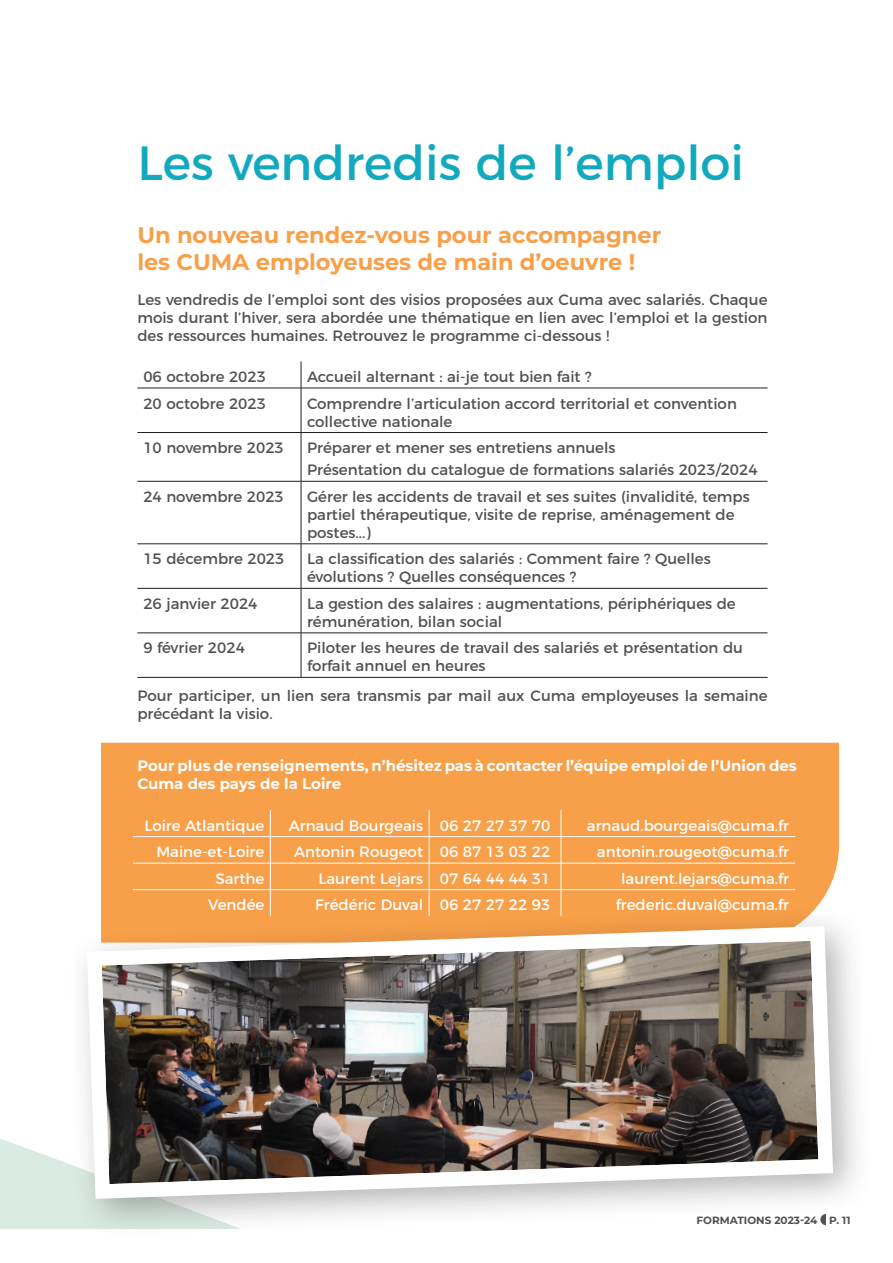
<style>
.page{position:relative;width:893px;height:1263px;background:#fff}
.page>*{position:absolute;margin:0;border:0;box-sizing:border-box;transform-origin:0 0}
.t1{font:48px "Montserrat";color:#12a9be}
.t2{font:700 22.5px "Montserrat";color:#f89f49}
.t3{font:15px/18px "Montserrat";color:#4f5153}
.t4{font:15px "Montserrat";color:#fff}
.t5{font:700 15px/18px "Montserrat";color:#fff}
.t6{font:700 10.5px "Montserrat";color:#4f5153}
</style>
<div class="page">
<svg style="left:0;top:1138px;width:67px;height:91px;background:#deece6"></svg>
<div style="left:101px;top:743px;width:738px;height:163px;background:#f89f49"></div>
<div style="left:67px;top:906px;width:805px;height:332px;background:#231f20;opacity:.34"></div>
<img style="left:80px;top:918px;width:760px;height:288px">
<svg style="left:301px;top:361px;width:1px;height:27px"></svg>
<hr style="left:137px;top:388px;width:164px;height:1px;background:#231f20">
<hr style="left:301px;top:388px;width:466px;height:1px;background:#231f20">
<hr style="left:301px;top:388px;width:1px;height:44px;background:#231f20">
<hr style="left:137px;top:432px;width:164px;height:1px;background:#231f20">
<hr style="left:301px;top:432px;width:466px;height:1px;background:#231f20">
<hr style="left:301px;top:433px;width:1px;height:48px;background:#231f20">
<hr style="left:137px;top:481px;width:164px;height:1px;background:#231f20">
<hr style="left:301px;top:481px;width:466px;height:1px;background:#231f20">
<hr style="left:301px;top:481px;width:1px;height:63px;background:#231f20">
<hr style="left:137px;top:543px;width:164px;height:1px;background:#231f20">
<hr style="left:301px;top:543px;width:466px;height:1px;background:#231f20">
<hr style="left:301px;top:544px;width:1px;height:44px;background:#231f20">
<hr style="left:137px;top:588px;width:164px;height:1px;background:#231f20">
<hr style="left:301px;top:588px;width:466px;height:1px;background:#231f20">
<hr style="left:301px;top:588px;width:1px;height:45px;background:#231f20">
<hr style="left:137px;top:633px;width:164px;height:1px;background:#231f20">
<hr style="left:301px;top:633px;width:466px;height:1px;background:#231f20">
<hr style="left:301px;top:633px;width:1px;height:44px;background:#231f20">
<hr style="left:137px;top:677px;width:164px;height:1px;background:#231f20">
<hr style="left:301px;top:677px;width:466px;height:1px;background:#231f20">
<hr style="left:133px;top:836px;width:137px;height:1px;background:#fff">
<hr style="left:270px;top:836px;width:159px;height:1px;background:#fff">
<hr style="left:429px;top:836px;width:132px;height:1px;background:#fff">
<hr style="left:561px;top:836px;width:234px;height:1px;background:#fff">
<hr style="left:133px;top:863px;width:137px;height:1px;background:#fff">
<hr style="left:270px;top:863px;width:159px;height:1px;background:#fff">
<hr style="left:429px;top:863px;width:132px;height:1px;background:#fff">
<hr style="left:561px;top:863px;width:234px;height:1px;background:#fff">
<hr style="left:133px;top:889px;width:137px;height:1px;background:#fff">
<hr style="left:270px;top:889px;width:159px;height:1px;background:#fff">
<svg style="left:270px;top:810px;width:1px;height:106px"></svg>
<hr style="left:429px;top:889px;width:132px;height:1px;background:#fff">
<svg style="left:429px;top:810px;width:1px;height:106px"></svg>
<hr style="left:561px;top:889px;width:234px;height:1px;background:#fff">
<svg style="left:561px;top:810px;width:1px;height:106px"></svg>
<p class="t1" style="left:137px;top:125px;width:608px">Les vendredis de l’emploi</p>
<p class="t2" style="left:137px;top:220px;width:526px">Un nouveau rendez-vous pour accompagner</p>
<p class="t2" style="left:137px;top:247px;width:499px">les CUMA employeuses de main d’oeuvre !</p>
<p class="t3" style="left:137px;top:290px;width:632px;text-align:justify">Les vendredis de l’emploi sont des visios proposées aux Cuma avec salariés. Chaque mois durant l’hiver, sera abordée une thématique en lien avec l’emploi et la gestion des ressources humaines. Retrouvez le programme ci-dessous !</p>
<p class="t3" style="left:143px;top:366px;width:124px">06 octobre 2023</p>
<p class="t3" style="left:307px;top:366px;width:286px">Accueil alternant : ai-je tout bien fait ?</p>
<p class="t3" style="left:143px;top:393px;width:124px">20 octobre 2023</p>
<p class="t3" style="left:307px;top:393px;width:431px">Comprendre l’articulation accord territorial et convention collective nationale</p>
<p class="t3" style="left:143px;top:437px;width:142px">10 novembre 2023</p>
<p class="t3" style="left:307px;top:437px;width:310px">Préparer et mener ses entretiens annuels</p>
<p class="t3" style="left:307px;top:460px;width:452px">Présentation du catalogue de formations salariés 2023/2024</p>
<p class="t3" style="left:143px;top:486px;width:142px">24 novembre 2023</p>
<p class="t3" style="left:307px;top:486px;width:444px">Gérer les accidents de travail et ses suites (invalidité, temps partiel thérapeutique, visite de reprise, aménagement de postes...)</p>
<p class="t3" style="left:143px;top:549px;width:143px">15 décembre 2023</p>
<p class="t3" style="left:307px;top:549px;width:405px">La classification des salariés : Comment faire ? Quelles évolutions ? Quelles conséquences ?</p>
<p class="t3" style="left:143px;top:593px;width:116px">26 janvier 2024</p>
<p class="t3" style="left:307px;top:593px;width:430px">La gestion des salaires : augmentations, périphériques de rémunération, bilan social</p>
<p class="t3" style="left:143px;top:638px;width:103px">9 février 2024</p>
<p class="t3" style="left:307px;top:638px;width:438px">Piloter les heures de travail des salariés et présentation du forfait annuel en heures</p>
<p class="t3" style="left:137px;top:686px;width:632px">Pour participer, un lien sera transmis par mail aux Cuma employeuses la semaine précédant la visio.</p>
<p class="t5" style="left:137px;top:757px;width:661px">Pour plus de renseignements, n’hésitez pas à contacter l’équipe emploi de l’Union des<br>Cuma des pays de la Loire</p>
<p class="t4" style="left:144px;top:813px;width:122px">Loire Atlantique</p>
<p class="t4" style="left:289px;top:813px;width:136px">Arnaud Bourgeais</p>
<p class="t4" style="left:440px;top:813px;width:112px">06 27 27 37 70</p>
<p class="t4" style="left:587px;top:813px;width:204px">arnaud.bourgeais@cuma.fr</p>
<p class="t4" style="left:156px;top:840px;width:110px">Maine-et-Loire</p>
<p class="t4" style="left:294px;top:840px;width:130px">Antonin Rougeot</p>
<p class="t4" style="left:440px;top:840px;width:112px">06 87 13 03 22</p>
<p class="t4" style="left:597px;top:840px;width:194px">antonin.rougeot@cuma.fr</p>
<p class="t4" style="left:215px;top:866px;width:50px">Sarthe</p>
<p class="t4" style="left:318px;top:866px;width:106px">Laurent Lejars</p>
<p class="t4" style="left:440px;top:866px;width:112px">07 64 44 44 31</p>
<p class="t4" style="left:621px;top:866px;width:169px">laurent.lejars@cuma.fr</p>
<p class="t4" style="left:208px;top:893px;width:58px">Vendée</p>
<p class="t4" style="left:315px;top:893px;width:109px">Frédéric Duval</p>
<p class="t4" style="left:440px;top:893px;width:112px">06 27 27 22 93</p>
<p class="t4" style="left:616px;top:893px;width:175px">frederic.duval@cuma.fr</p>
<p class="t6" style="left:696px;top:1214px;width:155px">FORMATIONS 2023-24 P. 11</p>
</div>
